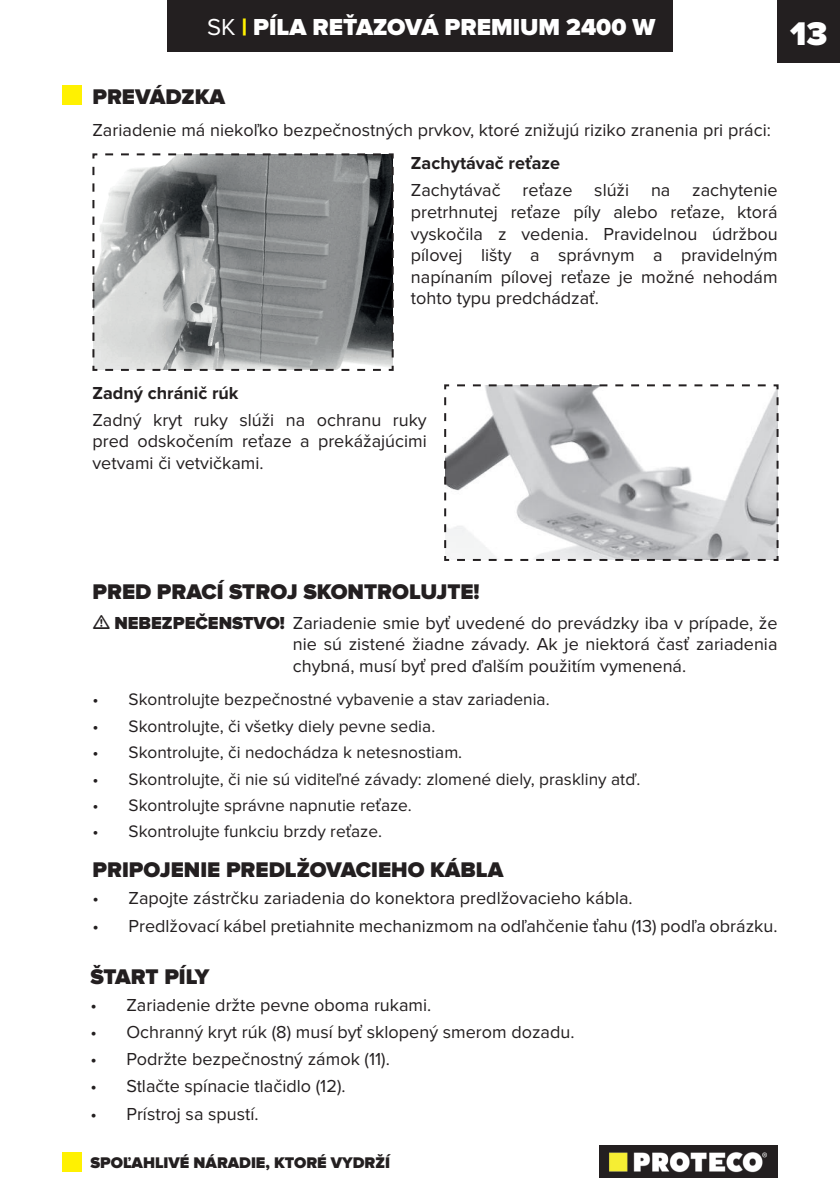
<style>
.page{position:relative;width:840px;height:1191px;background:#fff}
.page>*{position:absolute;margin:0;border:0;box-sizing:border-box;transform-origin:0 0}
.t1{font:900 34px "Proxima Nova";color:#fff}
.t2{font:900 24px "Proxima Nova";color:#fff}
.t3{font:900 22px "Proxima Nova";color:#231f20}
.t4{font:18px/21.6px "Proxima Nova";color:#231f20;text-align:justify}
.t5{font:700 18px "Proxima Nova";color:#231f20}
.t6{font:17.2px "Proxima Nova";color:#231f20}
.t7{font:900 16px "Proxima Nova";color:#231f20}
.s1{font-weight:400}
.s2{color:#fff101}
.s3{font-weight:900}
</style>
<div class="page">
<div style="left:777px;top:0;width:62px;height:62px;background:#231f20"></div>
<div style="left:167px;top:0;width:505px;height:51px;background:#231f20"></div>
<img style="left:599px;top:1145px;width:178px;height:33px">
<div style="left:62px;top:1152px;width:20px;height:19px;background:#fff101"></div>
<div style="left:62px;top:85px;width:20px;height:20px;background:#fff101"></div>
<svg style="left:92px;top:153px;width:302px;height:218px;background:#909393"></svg>
<svg style="left:444px;top:384px;width:335px;height:177px"></svg>
<h2 class="t2" style="left:207px;top:13px;width:449px"><span class="s1">SK</span> <span class="s2">|</span> PÍLA REŤAZOVÁ PREMIUM 2400 W</h2>
<h1 class="t1" style="left:789px;top:14px;width:39px">13</h1>
<p class="t3" style="left:92px;top:84px;width:134px">PREVÁDZKA</p>
<p class="t4" style="left:92px;top:120px;width:679px">Zariadenie má niekoľko bezpečnostných prvkov, ktoré znižujú riziko zranenia pri práci:</p>
<p class="t5" style="left:410px;top:153px;width:151px">Zachytávač reťaze</p>
<p class="t4" style="left:410px;top:180px;width:368px">Zachytávač reťaze slúži na zachytenie pretrhnutej reťaze píly alebo reťaze, ktorá vyskočila z vedenia. Pravidelnou údržbou pílovej lišty a správnym a pravidelným napínaním pílovej reťaze je možné nehodám tohto typu predchádzať.</p>
<p class="t5" style="left:92px;top:382px;width:148px">Zadný chránič rúk</p>
<p class="t4" style="left:92px;top:410px;width:336px">Zadný kryt ruky slúži na ochranu ruky pred odskočením reťaze a prekážajúcimi vetvami či vetvičkami.</p>
<p class="t3" style="left:92px;top:578px;width:388px">PRED PRACÍ STROJ SKONTROLUJTE!</p>
<p class="t4" style="left:293px;top:613px;width:486px;text-indent:-178px"><span class="s3">NEBEZPEČENSTVO!</span> Zariadenie smie byť uvedené do prevádzky iba v prípade, že nie sú zistené žiadne závady. Ak je niektorá časť zariadenia chybná, musí byť pred ďalším použitím vymenená.</p>
<p class="t6" style="left:92px;top:692px;width:458px">• Skontrolujte bezpečnostné vybavenie a stav zariadenia.</p>
<p class="t6" style="left:92px;top:718px;width:344px">• Skontrolujte, či všetky diely pevne sedia.</p>
<p class="t6" style="left:92px;top:744px;width:371px">• Skontrolujte, či nedochádza k netesnostiam.</p>
<p class="t6" style="left:92px;top:771px;width:549px">• Skontrolujte, či nie sú viditeľné závady: zlomené diely, praskliny atď.</p>
<p class="t6" style="left:92px;top:797px;width:321px">• Skontrolujte správne napnutie reťaze.</p>
<p class="t6" style="left:92px;top:824px;width:291px">• Skontrolujte funkciu brzdy reťaze.</p>
<p class="t3" style="left:92px;top:857px;width:412px">PRIPOJENIE PREDLŽOVACIEHO KÁBLA</p>
<p class="t4" style="left:92px;top:888px;width:541px">• Zapojte zástrčku zariadenia do konektora predlžovacieho kábla.</p>
<p class="t4" style="left:92px;top:915px;width:686px">• Predlžovací kábel pretiahnite mechanizmom na odľahčenie ťahu (13) podľa obrázku.</p>
<p class="t3" style="left:90px;top:963px;width:120px">ŠTART PÍLY</p>
<p class="t4" style="left:90px;top:994px;width:342px">• Zariadenie držte pevne oboma rukami.</p>
<p class="t4" style="left:90px;top:1021px;width:485px">• Ochranný kryt rúk (8) musí byť sklopený smerom dozadu.</p>
<p class="t4" style="left:90px;top:1049px;width:301px">• Podržte bezpečnostný zámok (11).</p>
<p class="t4" style="left:90px;top:1076px;width:256px">• Stlačte spínacie tlačidlo (12).</p>
<p class="t4" style="left:90px;top:1103px;width:170px">• Prístroj sa spustí.</p>
<p class="t7" style="left:90px;top:1153px;width:301px">SPOĽAHLIVÉ NÁRADIE, KTORÉ VYDRŽÍ</p>
</div>
